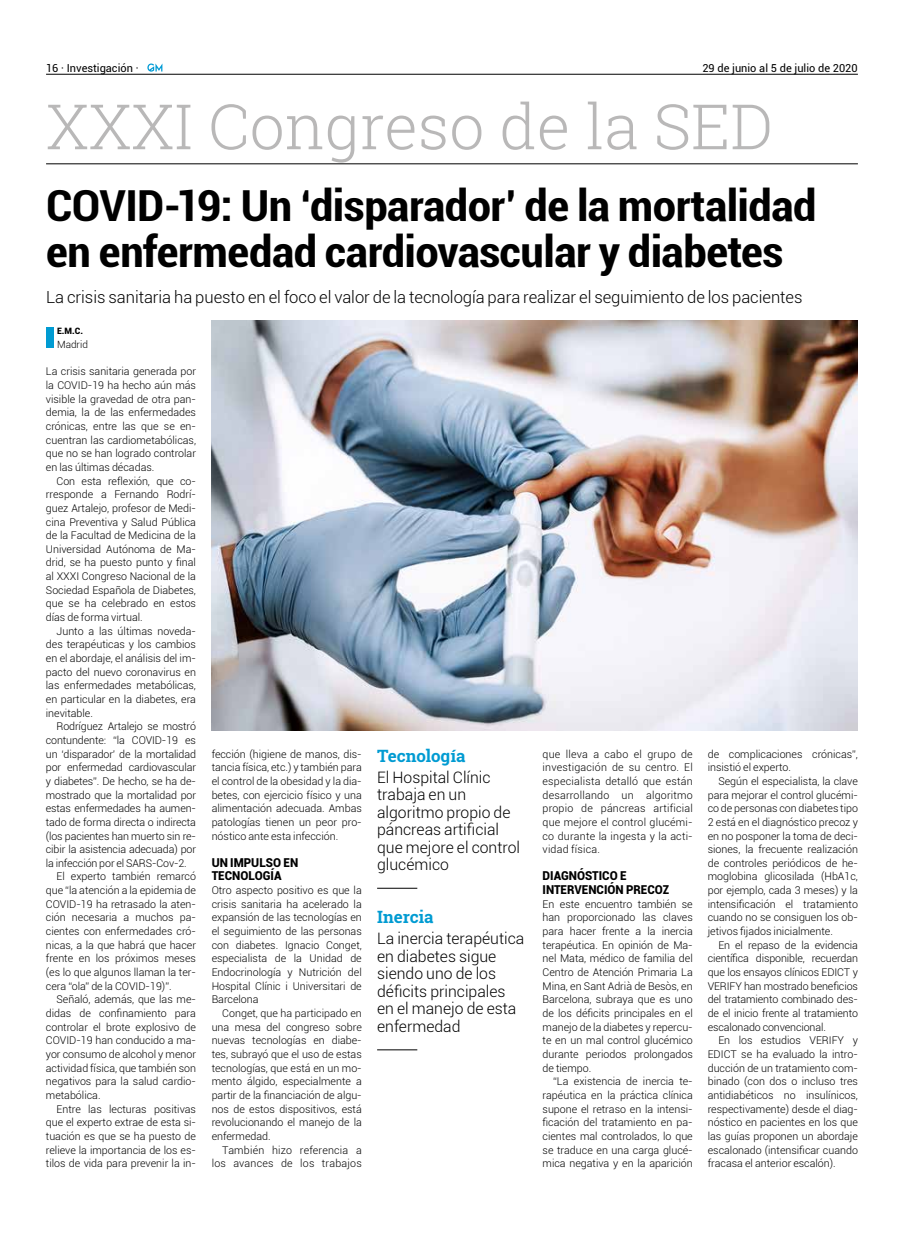
<style>
.page{position:relative;width:904px;height:1234px;background:#fff}
.page>*{position:absolute;margin:0;border:0;box-sizing:border-box;transform-origin:0 0}
.t1{font:300 62.5px "Roboto Slab";color:#b9b8b8}
.t2{font:700 condensed 42.75px/46.2px "Roboto";letter-spacing:-.01em;color:#000;scale:1.11 1}
.t3{font:700 17px "Roboto Slab";color:#009bd2}
.t4{font:300 16.62px "Roboto";letter-spacing:-.005em;color:#000}
.t5{font:300 15.75px/17.5px "Roboto";color:#000}
.t6{font:900 12.25px/13.6px "Roboto";color:#000;scale:.95 1}
.t7{font:11px "Roboto";color:#000}
.t8{font:300 10.62px/13.6px "Roboto";color:#000;text-align:justify}
.t9{font:300 10.62px/13.6px "Roboto";letter-spacing:.02em;color:#000;text-align:right}
.t10{font:300 10px "Roboto";color:#000}
.t11{font:900 8.75px "Roboto";color:#000}
</style>
<div class="page">
<hr style="left:46px;top:74px;width:811px;height:1px;background:#000">
<svg style="left:147px;top:63px;width:15px;height:9px"></svg>
<img style="left:211px;top:320px;width:646px;height:410px">
<div style="left:46px;top:327px;width:8px;height:21px;background:#009bd2"></div>
<hr style="left:377px;top:887px;width:40px;height:1px;background:#000">
<hr style="left:377px;top:1049px;width:40px;height:1px;background:#000">
<hr style="left:46px;top:163px;width:811px;height:1px;background:#000">
<p class="t7" style="left:46px;top:60px;width:94px">16 · Investigación ·</p>
<p class="t7" style="left:702px;top:60px;width:157px">29 de junio al 5 de julio de 2020</p>
<h1 class="t1" style="left:46px;top:84px;width:728px">XXXI Congreso de la SED</h1>
<h2 class="t2" style="left:46px;top:181px;width:695px">COVID-19: Un ‘disparador’ de la mortalidad en enfermedad cardiovascular y diabetes</h2>
<h3 class="t4" style="left:46px;top:285px;width:758px">La crisis sanitaria ha puesto en el foco el valor de la tecnología para realizar el seguimiento de los pacientes</h3>
<p class="t11" style="left:57px;top:325px;width:28px">E.M.C.</p>
<p class="t10" style="left:57px;top:337px;width:32px">Madrid</p>
<p class="t8" style="left:46px;top:364px;width:152px">La crisis sanitaria generada por la COVID-19 ha hecho aún más visible la gravedad de otra pan&shy;demia, la de las enfermedades crónicas, entre las que se en&shy;cuentran las cardiometabólicas, que no se han logrado controlar en las últimas décadas.</p>
<p class="t8" style="left:46px;top:473px;width:152px;text-indent:11px">Con esta reflexión, que co&shy;rresponde a Fernando Rodrí&shy;guez Artalejo, profesor de Medi&shy;cina Preventiva y Salud Pública de la Facultad de Medicina de la Universidad Autónoma de Ma&shy;drid, se ha puesto punto y final al XXXI Congreso Nacional de la Sociedad Española de Diabetes, que se ha celebrado en estos días de forma virtual.</p>
<p class="t8" style="left:46px;top:623px;width:152px;text-indent:11px">Junto a las últimas noveda&shy;des terapéuticas y los cambios en el abordaje, el análisis del im&shy;pacto del nuevo coronavirus en las enfermedades metabólicas, en particular en la diabetes, era inevitable.</p>
<p class="t8" style="left:57px;top:719px;width:141px">Rodríguez Artalejo se mostró</p>
<p class="t8" style="left:46px;top:732px;width:152px">contundente: “la COVID-19 es</p>
<p class="t8" style="left:46px;top:746px;width:152px">un ‘disparador’ de la mortalidad</p>
<p class="t8" style="left:46px;top:760px;width:152px">por enfermedad cardiovascular</p>
<p class="t8" style="left:46px;top:773px;width:152px">y diabetes”. De hecho, se ha de-</p>
<p class="t8" style="left:46px;top:787px;width:152px">mostrado que la mortalidad por</p>
<p class="t8" style="left:46px;top:801px;width:152px">estas enfermedades ha aumen-</p>
<p class="t8" style="left:46px;top:814px;width:152px">tado de forma directa o indirecta</p>
<p class="t8" style="left:46px;top:828px;width:152px">(los pacientes han muerto sin re-</p>
<p class="t8" style="left:46px;top:842px;width:152px">cibir la asistencia adecuada) por</p>
<p class="t8" style="left:46px;top:855px;width:142px">la infección por el SARS-Cov-2.</p>
<p class="t8" style="left:57px;top:869px;width:141px">El experto también remarcó</p>
<p class="t8" style="left:46px;top:883px;width:152px">que “la atención a la epidemia de</p>
<p class="t8" style="left:46px;top:896px;width:152px">COVID-19 ha retrasado la aten-</p>
<p class="t8" style="left:46px;top:910px;width:152px">ción necesaria a muchos pa-</p>
<p class="t8" style="left:46px;top:923px;width:152px">cientes con enfermedades cró-</p>
<p class="t8" style="left:46px;top:937px;width:152px">nicas, a la que habrá que hacer</p>
<p class="t8" style="left:46px;top:951px;width:152px">frente en los próximos meses</p>
<p class="t8" style="left:46px;top:964px;width:152px">(es lo que algunos llaman la ter-</p>
<p class="t8" style="left:46px;top:978px;width:127px">cera “ola” de la COVID-19)”.</p>
<p class="t8" style="left:57px;top:992px;width:141px">Señaló, además, que las me-</p>
<p class="t8" style="left:46px;top:1005px;width:152px">didas de confinamiento para</p>
<p class="t8" style="left:46px;top:1019px;width:152px">controlar el brote explosivo de</p>
<p class="t8" style="left:46px;top:1033px;width:152px">COVID-19 han conducido a ma-</p>
<p class="t8" style="left:46px;top:1046px;width:152px">yor consumo de alcohol y menor</p>
<p class="t8" style="left:46px;top:1060px;width:152px">actividad física, que también son</p>
<p class="t8" style="left:46px;top:1073px;width:152px">negativos para la salud cardio-</p>
<p class="t8" style="left:46px;top:1087px;width:56px">metabólica.</p>
<p class="t8" style="left:57px;top:1101px;width:141px">Entre las lecturas positivas</p>
<p class="t8" style="left:46px;top:1114px;width:152px">que el experto extrae de esta si-</p>
<p class="t8" style="left:46px;top:1128px;width:152px">tuación es que se ha puesto de</p>
<p class="t8" style="left:46px;top:1142px;width:152px">relieve la importancia de los es-</p>
<p class="t8" style="left:46px;top:1155px;width:152px">tilos de vida para prevenir la in-</p>
<p class="t8" style="left:212px;top:746px;width:152px">fección (higiene de manos, dis&shy;tancia física, etc.) y también para el control de la obesidad y la dia&shy;betes, con ejercicio físico y una alimentación adecuada. Ambas patologías tienen un peor pro&shy;nóstico ante esta infección.</p>
<p class="t6" style="left:212px;top:854px;width:93px">UN IMPULSO EN<br>TECNOLOGÍA</p>
<p class="t8" style="left:212px;top:883px;width:152px">Otro aspecto positivo es que la crisis sanitaria ha acelerado la expansión de las tecnologías en el seguimiento de las personas con diabetes. Ignacio Conget, especialista de la Unidad de Endocrinología y Nutrición del Hospital Clínic i Universitari de Barcelona</p>
<p class="t8" style="left:212px;top:1005px;width:152px;text-indent:11px">Conget, que ha participado en una mesa del congreso sobre nuevas tecnologías en diabe&shy;tes, subrayó que el uso de estas tecnologías, que está en un mo&shy;mento álgido, especialmente a partir de la financiación de algu&shy;nos de estos dispositivos, está revolucionando el manejo de la enfermedad.</p>
<p class="t9" style="left:212px;top:1142px;width:152px">También hizo referencia a los avances de los trabajos</p>
<h3 class="t3" style="left:377px;top:743px;width:90px">Tecnología</h3>
<h3 class="t5" style="left:377px;top:767px;width:144px">El Hospital Clínic trabaja en un algoritmo propio de páncreas artificial que mejore el control glucémico</h3>
<h3 class="t3" style="left:377px;top:905px;width:58px">Inercia</h3>
<h3 class="t5" style="left:377px;top:929px;width:149px">La inercia terapéutica en diabetes sigue siendo uno de los déficits principales en el manejo de esta enfermedad</h3>
<p class="t8" style="left:542px;top:746px;width:152px">que lleva a cabo el grupo de investigación de su centro. El especialista detalló que están desarrollando un algoritmo propio de páncreas artificial que mejore el control glucémi&shy;co durante la ingesta y la acti&shy;vidad física.</p>
<p class="t6" style="left:542px;top:868px;width:135px">DIAGNÓSTICO E<br>INTERVENCIÓN PRECOZ</p>
<p class="t8" style="left:542px;top:896px;width:152px">En este encuentro también se han proporcionado las claves para hacer frente a la inercia terapéutica. En opinión de Ma&shy;nel Mata, médico de familia del Centro de Atención Primaria La Mina, en Sant Adrià de Besòs, en Barcelona, subraya que es uno de los déficits principales en el manejo de la diabetes y repercu&shy;te en un mal control glucémico durante periodos prolongados de tiempo.</p>
<p class="t8" style="left:542px;top:1074px;width:152px;text-indent:11px">“La existencia de inercia te&shy;rapéutica en la práctica clínica supone el retraso en la intensi&shy;ficación del tratamiento en pa&shy;cientes mal controlados, lo que se traduce en una carga glucé&shy;mica negativa y en la aparición</p>
<p class="t8" style="left:707px;top:746px;width:152px">de complicaciones crónicas”, insistió el experto.</p>
<p class="t8" style="left:707px;top:773px;width:152px;text-indent:11px">Según el especialista, la clave para mejorar el control glucémi&shy;co de personas con diabetes tipo 2 está en el diagnóstico precoz y en no posponer la toma de deci&shy;siones, la frecuente realización de controles periódicos de he&shy;moglobina glicosilada (HbA1c, por ejemplo, cada 3 meses) y la intensificación el tratamiento cuando no se consiguen los ob&shy;jetivos fijados inicialmente.</p>
<p class="t8" style="left:707px;top:937px;width:152px;text-indent:11px">En el repaso de la evidencia científica disponible, recuerdan que los ensayos clínicos EDICT y VERIFY han mostrado beneficios del tratamiento combinado des&shy;de el inicio frente al tratamiento escalonado convencional.</p>
<p class="t8" style="left:707px;top:1033px;width:152px;text-indent:11px">En los estudios VERIFY y EDICT se ha evaluado la intro&shy;ducción de un tratamiento com&shy;binado (con dos o incluso tres antidiabéticos no insulínicos, respectivamente) desde el diag&shy;nóstico en pacientes en los que las guías proponen un abordaje escalonado (intensificar cuando fracasa el anterior escalón).</p>
</div>
